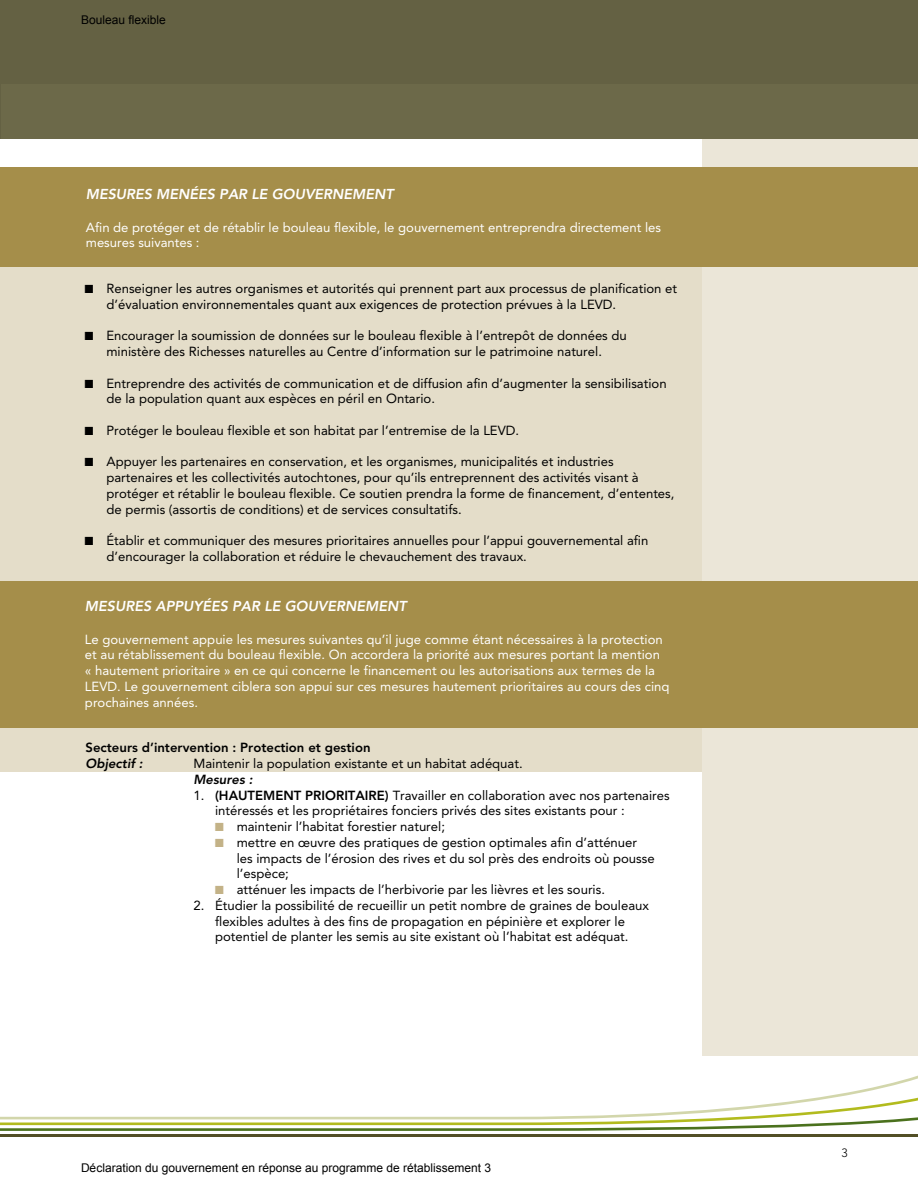
<style>
.page{position:relative;width:918px;height:1188px;background:#fff}
.page>*{position:absolute;margin:0;border:0;box-sizing:border-box;transform-origin:0 0}
.t1{font:italic 800 14.25px "Avenir LT Std";color:#fff}
.t2{font:13.2px/15.8px "Avenir LT Std";color:#000}
.t3{font:13.2px/15.8px "Avenir LT Std";color:#fff}
.t4{font:800 13.2px "Avenir LT Std";color:#000}
.t5{font:italic 800 13.2px "Avenir LT Std";color:#000}
.t6{font:12px "Arial";color:#000}
.t7{font:300 12px "Avenir LT Std";color:#000}
.s1{font-family:"Monotype Sorts";font-size:11.25px}
.s2{font-weight:800}
.s3{font-family:"Monotype Sorts";font-size:11.25px;color:#c3b287}
</style>
<div class="page">
<div style="left:0;top:718px;width:702px;height:54px;background:#e4ddc9"></div>
<div style="left:0;top:167px;width:702px;height:495px;background:#e4ddc9"></div>
<div style="left:702px;top:134px;width:216px;height:922px;background:#ebe6d8"></div>
<div style="left:0;top:0;width:918px;height:138px;background:#646143"></div>
<div style="left:1px;top:84px;width:917px;height:54px;background:#6e6b4b"></div>
<div style="left:0;top:581px;width:918px;height:146px;background:#a58e4a"></div>
<div style="left:0;top:167px;width:918px;height:100px;background:#a58e4a"></div>
<hr style="left:0;top:1134px;width:918px;height:3px;background:#524f26">
<svg style="left:0;top:1089px;width:918px;height:42px"></svg>
<p class="t6" style="left:81px;top:12px;width:86px">Bouleau flexible</p>
<p class="t1" style="left:86px;top:185px;width:309px">MESURES MENÉES PAR LE GOUVERNEMENT</p>
<p class="t3" style="left:86px;top:219px;width:577px">Afin de protéger et de rétablir le bouleau flexible, le gouvernement entreprendra directement les mesures suivantes :</p>
<p class="t2" style="left:106px;top:281px;width:572px;text-indent:-22px"><span class="s1">N</span> Renseigner les autres organismes et autorités qui prennent part aux processus de planification et d’évaluation environnementales quant aux exigences de protection prévues à la LEVD.</p>
<p class="t2" style="left:85px;top:328px;width:544px;text-align:center"><span class="s1">N</span> Encourager la soumission de données sur le bouleau flexible à l’entrepôt de données du ministère des Richesses naturelles au Centre d’information sur le patrimoine naturel.</p>
<p class="t2" style="left:106px;top:375px;width:562px;text-indent:-22px"><span class="s1">N</span> Entreprendre des activités de communication et de diffusion afin d’augmenter la sensibilisation de la population quant aux espèces en péril en Ontario.</p>
<p class="t2" style="left:85px;top:423px;width:436px"><span class="s1">N</span> Protéger le bouleau flexible et son habitat par l’entremise de la LEVD.</p>
<p class="t2" style="left:106px;top:454px;width:570px;text-indent:-22px"><span class="s1">N</span> Appuyer les partenaires en conservation, et les organismes, municipalités et industries partenaires et les collectivités autochtones, pour qu’ils entreprennent des activités visant à protéger et rétablir le bouleau flexible. Ce soutien prendra la forme de financement, d’ententes, de permis (assortis de conditions) et de services consultatifs.</p>
<p class="t2" style="left:106px;top:533px;width:543px;text-indent:-22px"><span class="s1">N</span> Établir et communiquer des mesures prioritaires annuelles pour l’appui gouvernemental afin d’encourager la collaboration et réduire le chevauchement des travaux.</p>
<p class="t1" style="left:85px;top:597px;width:323px">MESURES APPUYÉES PAR LE GOUVERNEMENT</p>
<p class="t3" style="left:85px;top:631px;width:586px">Le gouvernement appuie les mesures suivantes qu’il juge comme étant nécessaires à la protection et au rétablissement du bouleau flexible. On accordera la priorité aux mesures portant la mention « hautement prioritaire » en ce qui concerne le financement ou les autorisations aux termes de la LEVD. Le gouvernement ciblera son appui sur ces mesures hautement prioritaires au cours des cinq prochaines années.</p>
<p class="t4" style="left:85px;top:740px;width:287px">Secteurs d’intervention : Protection et gestion</p>
<p class="t5" style="left:85px;top:756px;width:59px">Objectif :</p>
<p class="t2" style="left:193px;top:756px;width:331px">Maintenir la population existante et un habitat adéquat.</p>
<p class="t5" style="left:193px;top:771px;width:61px">Mesures :</p>
<p class="t2" style="left:215px;top:787px;width:456px;text-indent:-22px">1. <span class="s2">(HAUTEMENT PRIORITAIRE)</span> Travailler en collaboration avec nos partenaires intéressés et les propriétaires fonciers privés des sites existants pour :</p>
<p class="t2" style="left:215px;top:819px;width:231px"><span class="s3">N</span> maintenir l’habitat forestier naturel;</p>
<p class="t2" style="left:237px;top:834px;width:420px;text-indent:-22px"><span class="s3">N</span> mettre en œuvre des pratiques de gestion optimales afin d’atténuer les impacts de l’érosion des rives et du sol près des endroits où pousse l’espèce;</p>
<p class="t2" style="left:215px;top:882px;width:391px"><span class="s3">N</span> atténuer les impacts de l’herbivorie par les lièvres et les souris.</p>
<p class="t2" style="left:193px;top:897px;width:457px;text-align:center">2. Étudier la possibilité de recueillir un petit nombre de graines de bouleaux flexibles adultes à des fins de propagation en pépinière et explorer le potentiel de planter les semis au site existant où l’habitat est adéquat.</p>
<p class="t6" style="left:81px;top:1160px;width:412px">Déclaration du gouvernement en réponse au programme de rétablissement 3</p>
<p class="t7" style="left:842px;top:1146px;width:8px">3</p>
</div>
